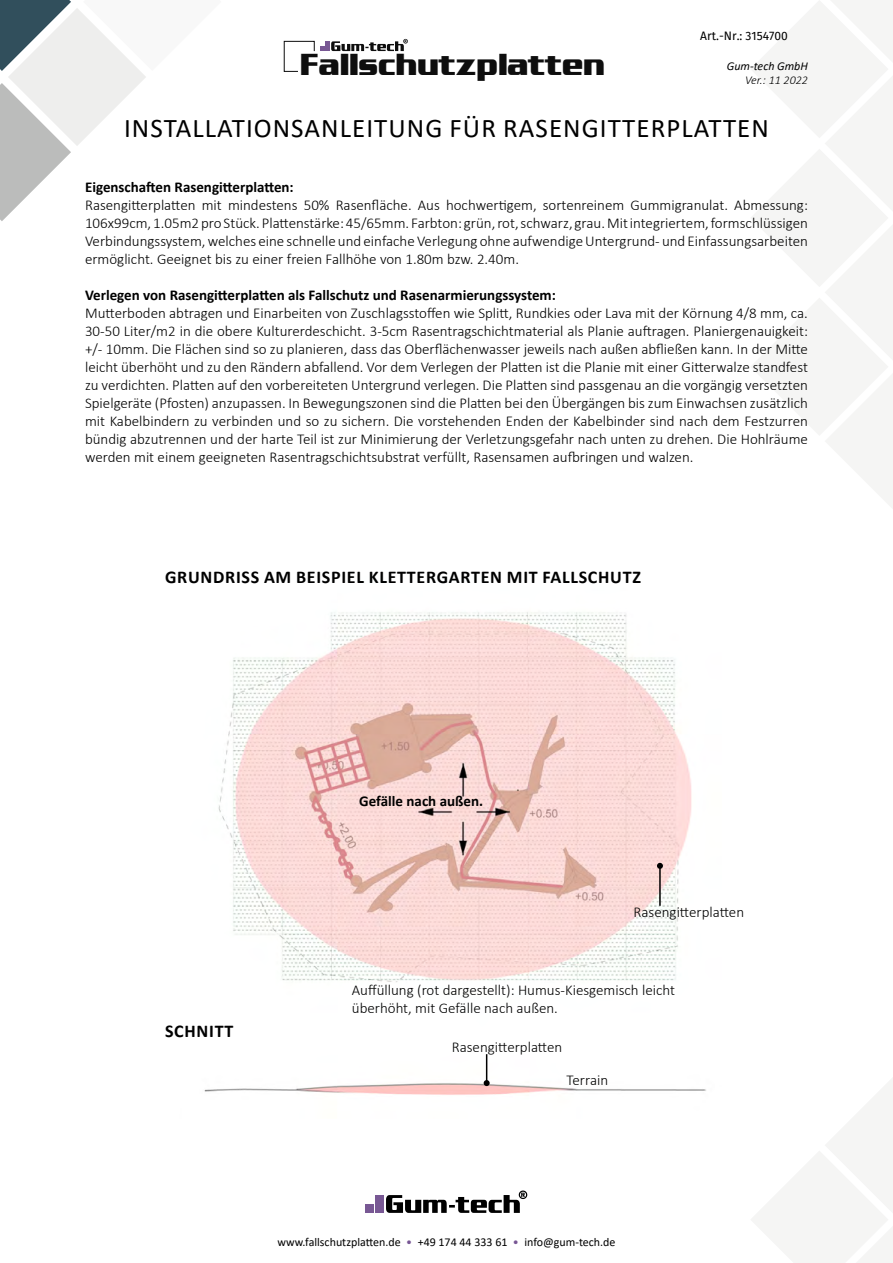
<style>
.page{position:relative;width:893px;height:1263px;background:#fff}
.page>*{position:absolute;margin:0;border:0;box-sizing:border-box;transform-origin:0 0}
.t1{font:700 30.3px "Enter Sansman";color:#0e0e0e}
.t2{font:27px "Calibri";letter-spacing:.04em;color:#000}
.t3{font:700 18px "Calibri";letter-spacing:.04em;color:#000}
.t4{font:300 15px/18px "Calibri";color:#000;text-align:justify}
.t5{font:700 15px "Calibri";color:#000}
.t6{font:12px "Calibri";color:#000}
.t7{font:12px "Fira Sans";color:#000}
.t8{font:italic 12px "Calibri";color:#000}
.t9{font:italic 300 12px "Calibri";color:#000}
.s1{color:#775694}
</style>
<div class="page">
<svg style="left:0;top:0;width:146px;height:221px"></svg>
<svg style="left:751px;top:0;width:142px;height:508px"></svg>
<svg style="left:751px;top:1078px;width:142px;height:185px"></svg>
<svg style="left:386px;top:1190px;width:141px;height:23px"></svg>
<div style="left:375px;top:1195px;width:8px;height:8px;background:#785894"></div>
<div style="left:375px;top:1204px;width:8px;height:9px;background:#785894"></div>
<div style="left:366px;top:1204px;width:8px;height:9px;background:#785894"></div>
<svg style="left:283px;top:39px;width:125px;height:33px"></svg>
<img style="left:204px;top:612px;width:502px;height:483px">
<svg style="left:484px;top:1054px;width:6px;height:32px"></svg>
<hr style="left:659px;top:866px;width:2px;height:40px;background:#000">
<svg style="left:657px;top:863px;width:6px;height:6px"></svg>
<p class="t7" style="left:700px;top:27px;width:89px">Art.-Nr.: 3154700</p>
<h1 class="t1" style="left:300px;top:48px;width:306px">Fallschutzplatten</h1>
<p class="t8" style="left:727px;top:57px;width:83px">Gum-tech GmbH</p>
<p class="t9" style="left:745px;top:73px;width:64px">Ver.: 11 2022</p>
<h2 class="t2" style="left:124px;top:109px;width:646px">INSTALLATIONSANLEITUNG FÜR RASENGITTERPLATTEN</h2>
<p class="t5" style="left:85px;top:176px;width:210px">Eigenschaften Rasengitterplatten:</p>
<p class="t4" style="left:85px;top:196px;width:724px">Rasengitterplatten mit mindestens 50% Rasenfläche. Aus hochwertigem, sortenreinem Gummigranulat. Abmessung:<br>106x99cm, 1.05m2 pro Stück. Plattenstärke: 45/65mm. Farbton: grün, rot, schwarz, grau. Mit integriertem, formschlüssigen Verbindungssystem, welches eine schnelle und einfache Verlegung ohne aufwendige Untergrund- und Einfassungsarbeiten ermöglicht. Geeignet bis zu einer freien Fallhöhe von 1.80m bzw. 2.40m.</p>
<p class="t5" style="left:85px;top:284px;width:472px">Verlegen von Rasengitterplatten als Fallschutz und Rasenarmierungssystem:</p>
<p class="t4" style="left:85px;top:304px;width:724px">Mutterboden abtragen und Einarbeiten von Zuschlagsstoffen wie Splitt, Rundkies oder Lava mit der Körnung 4/8 mm, ca.<br>30-50 Liter/m2 in die obere Kulturerdeschicht. 3-5cm Rasentragschichtmaterial als Planie auftragen. Planiergenauigkeit: +/- 10mm. Die Flächen sind so zu planieren, dass das Oberflächenwasser jeweils nach außen abfließen kann. In der Mitte leicht überhöht und zu den Rändern abfallend. Vor dem Verlegen der Platten ist die Planie mit einer Gitterwalze standfest zu verdichten. Platten auf den vorbereiteten Untergrund verlegen. Die Platten sind passgenau an die vorgängig versetzten Spielgeräte (Pfosten) anzupassen. In Bewegungszonen sind die Platten bei den Übergängen bis zum Einwachsen zusätzlich mit Kabelbindern zu verbinden und so zu sichern. Die vorstehenden Enden der Kabelbinder sind nach dem Festzurren bündig abzutrennen und der harte Teil ist zur Minimierung der Verletzungsgefahr nach unten zu drehen. Die Hohlräume werden mit einem geeigneten Rasentragschichtsubstrat verfüllt, Rasensamen aufbringen und walzen.</p>
<p class="t3" style="left:165px;top:565px;width:477px">GRUNDRISS AM BEISPIEL KLETTERGARTEN MIT FALLSCHUTZ</p>
<p class="t3" style="left:165px;top:1018px;width:70px">SCHNITT</p>
<p class="t5" style="left:359px;top:791px;width:125px">Gefälle nach außen.</p>
<p class="t4" style="left:634px;top:902px;width:112px">Rasengitterplatten</p>
<p class="t4" style="left:352px;top:980px;width:325px">Auffüllung (rot dargestellt): Humus-Kiesgemisch leicht überhöht, mit Gefälle nach außen.</p>
<p class="t4" style="left:452px;top:1038px;width:112px">Rasengitterplatten</p>
<p class="t4" style="left:567px;top:1071px;width:43px">Terrain</p>
<p class="t6" style="left:277px;top:1234px;width:340px">www.fallschutzplatten.de <span class="s1">•</span> +49 174 44 333 61 <span class="s1">•</span> info@gum-tech.de</p>
</div>
